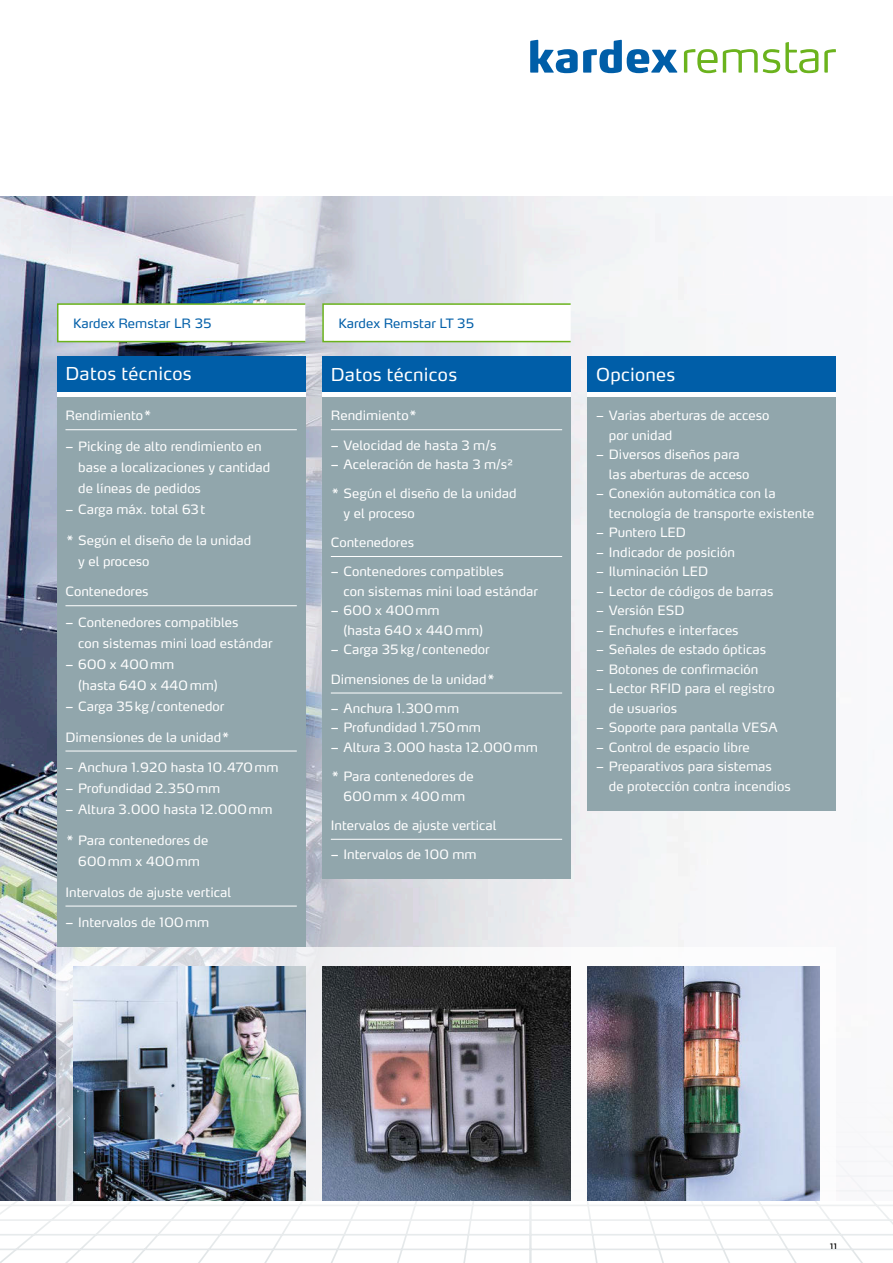
<style>
.page{position:relative;width:893px;height:1263px;background:#fff}
.page>*{position:absolute;margin:0;border:0;box-sizing:border-box;transform-origin:0 0}
.t1{font:17.7px "Max Pro";letter-spacing:.015em;color:#fff}
.t2{font:12.75px/19.5px "Max Pro";color:#fff}
.t3{font:12.75px "Max Pro";color:#005ea8}
.t4{font:10.5px "Max Pro";color:#000}
.s1{font-style:inherit}
</style>
<div class="page">
<svg style="left:0;top:1200px;width:893px;height:63px"></svg>
<img style="left:0;top:196px;width:893px;height:1004px">
<svg style="left:530px;top:40px;width:147px;height:33px"></svg>
<svg style="left:684px;top:42px;width:152px;height:31px"></svg>
<svg style="left:57px;top:947px;width:779px;height:253px"></svg>
<div style="left:322px;top:392px;width:249px;height:487px;background:#91a6ac"></div>
<hr style="left:331px;top:429px;width:231px;height:1px;background:#fff">
<hr style="left:331px;top:556px;width:231px;height:1px;background:#fff">
<hr style="left:331px;top:693px;width:231px;height:1px;background:#fff">
<hr style="left:331px;top:839px;width:231px;height:1px;background:#fff">
<div style="left:588px;top:392px;width:248px;height:418px;background:#91a6ac"></div>
<div style="left:322px;top:356px;width:249px;height:36px;background:#005ea8"></div>
<hr style="left:322px;top:392px;width:249px;height:4px;background:#fff">
<div style="left:588px;top:356px;width:248px;height:36px;background:#005ea8"></div>
<div style="left:57px;top:356px;width:248px;height:36px;background:#005ea8"></div>
<img style="left:74px;top:966px;width:231px;height:234px">
<div style="left:57px;top:392px;width:248px;height:555px;background:#91a6ac"></div>
<hr style="left:65px;top:429px;width:232px;height:1px;background:#fff">
<hr style="left:65px;top:605px;width:232px;height:1px;background:#fff">
<hr style="left:65px;top:751px;width:232px;height:1px;background:#fff">
<hr style="left:65px;top:906px;width:232px;height:1px;background:#fff">
<img style="left:588px;top:966px;width:231px;height:234px">
<img style="left:322px;top:966px;width:249px;height:234px">
<div style="left:57px;top:303px;width:249px;height:39px;background:#fff;border:2px solid #6bb31d"></div>
<div style="left:322px;top:303px;width:249px;height:39px;background:#fff;border:2px solid #6bb31d"></div>
<hr style="left:588px;top:392px;width:248px;height:4px;background:#fff">
<hr style="left:57px;top:392px;width:248px;height:4px;background:#fff">
<p class="t3" style="left:73px;top:313px;width:140px">Kardex Remstar LR 35</p>
<p class="t3" style="left:338px;top:313px;width:137px">Kardex Remstar LT 35</p>
<h1 class="t1" style="left:65px;top:360px;width:128px">Datos técnicos</h1>
<h1 class="t1" style="left:331px;top:360px;width:128px">Datos técnicos</h1>
<h1 class="t1" style="left:596px;top:360px;width:81px">Opciones</h1>
<p class="t2" style="left:65px;top:405px;width:88px">Rendimiento*</p>
<p class="t2" style="left:78px;top:435px;width:194px;line-height:21px;text-indent:-13px"><span class="s1">–</span> Picking de alto rendimiento en base a localizaciones y cantidad de líneas de pedidos</p>
<p class="t2" style="left:65px;top:498px;width:141px"><span class="s1">–</span> Carga máx. total 63t</p>
<p class="t2" style="left:78px;top:528px;width:174px;line-height:21px;text-indent:-13px">* Según el diseño de la unidad y el proceso</p>
<p class="t2" style="left:65px;top:581px;width:85px">Contenedores</p>
<p class="t2" style="left:78px;top:611px;width:196px;line-height:21px;text-indent:-13px"><span class="s1">–</span> Contenedores compatibles<br>con sistemas mini load estándar</p>
<p class="t2" style="left:78px;top:653px;width:141px;line-height:21px;text-indent:-13px"><span class="s1">–</span> 600 x 400mm<br>(hasta 640 x 440mm)</p>
<p class="t2" style="left:65px;top:695px;width:160px"><span class="s1">–</span> Carga 35kg/ contenedor</p>
<p class="t2" style="left:65px;top:726px;width:166px">Dimensiones de la unidad*</p>
<p class="t2" style="left:65px;top:757px;width:215px"><span class="s1">–</span> Anchura 1.920 hasta 10.470mm</p>
<p class="t2" style="left:65px;top:778px;width:156px"><span class="s1">–</span> Profundidad 2.350mm</p>
<p class="t2" style="left:65px;top:799px;width:209px"><span class="s1">–</span> Altura 3.000 hasta 12.000mm</p>
<p class="t2" style="left:65px;top:829px;width:144px;line-height:21px;text-align:center">* Para contenedores de<br>600mm x 400mm</p>
<p class="t2" style="left:65px;top:881px;width:167px">Intervalos de ajuste vertical</p>
<p class="t2" style="left:65px;top:912px;width:145px"><span class="s1">–</span> Intervalos de 100mm</p>
<p class="t2" style="left:331px;top:405px;width:88px">Rendimiento*</p>
<p class="t2" style="left:331px;top:434px;width:167px"><span class="s1">–</span> Velocidad de hasta 3 m/s</p>
<p class="t2" style="left:331px;top:453px;width:184px"><span class="s1">–</span> Aceleración de hasta 3 m/s²</p>
<p class="t2" style="left:344px;top:483px;width:174px;text-indent:-13px">* Según el diseño de la unidad y el proceso</p>
<p class="t2" style="left:331px;top:531px;width:85px">Contenedores</p>
<p class="t2" style="left:344px;top:561px;width:196px;text-indent:-13px"><span class="s1">–</span> Contenedores compatibles<br>con sistemas mini load estándar</p>
<p class="t2" style="left:344px;top:600px;width:141px;text-indent:-13px"><span class="s1">–</span> 600 x 400mm<br>(hasta 640 x 440mm)</p>
<p class="t2" style="left:331px;top:639px;width:160px"><span class="s1">–</span> Carga 35kg/ contenedor</p>
<p class="t2" style="left:331px;top:668px;width:166px">Dimensiones de la unidad*</p>
<p class="t2" style="left:331px;top:697px;width:130px"><span class="s1">–</span> Anchura 1.300mm</p>
<p class="t2" style="left:331px;top:717px;width:152px"><span class="s1">–</span> Profundidad 1.750mm</p>
<p class="t2" style="left:331px;top:736px;width:209px"><span class="s1">–</span> Altura 3.000 hasta 12.000mm</p>
<p class="t2" style="left:331px;top:765px;width:144px;text-align:center">* Para contenedores de<br>600mm x 400mm</p>
<p class="t2" style="left:331px;top:814px;width:167px">Intervalos de ajuste vertical</p>
<p class="t2" style="left:331px;top:843px;width:147px"><span class="s1">–</span> Intervalos de 100 mm</p>
<p class="t2" style="left:609px;top:405px;width:162px;text-indent:-13px">– Varias aberturas de acceso por unidad</p>
<p class="t2" style="left:609px;top:444px;width:142px;text-indent:-13px">– Diversos diseños para las aberturas de acceso</p>
<p class="t2" style="left:609px;top:483px;width:207px;text-indent:-13px">– Conexión automática con la tecnología de transporte existente</p>
<p class="t2" style="left:596px;top:522px;width:91px">– Puntero LED</p>
<p class="t2" style="left:596px;top:541px;width:140px">– Indicador de posición</p>
<p class="t2" style="left:596px;top:561px;width:113px">– Iluminación LED</p>
<p class="t2" style="left:596px;top:580px;width:179px">– Lector de códigos de barras</p>
<p class="t2" style="left:596px;top:600px;width:90px">– Versión ESD</p>
<p class="t2" style="left:596px;top:619px;width:144px">– Enchufes e interfaces</p>
<p class="t2" style="left:596px;top:639px;width:171px">– Señales de estado ópticas</p>
<p class="t2" style="left:596px;top:658px;width:164px">– Botones de confirmación</p>
<p class="t2" style="left:609px;top:678px;width:167px;text-indent:-13px">– Lector RFID para el registro de usuarios</p>
<p class="t2" style="left:596px;top:717px;width:183px">– Soporte para pantalla VESA</p>
<p class="t2" style="left:596px;top:736px;width:155px">– Control de espacio libre</p>
<p class="t2" style="left:609px;top:756px;width:183px;text-indent:-13px">– Preparativos para sistemas<br>de protección contra incendios</p>
<p class="t4" style="left:830px;top:1237px;width:8px">11</p>
</div>
